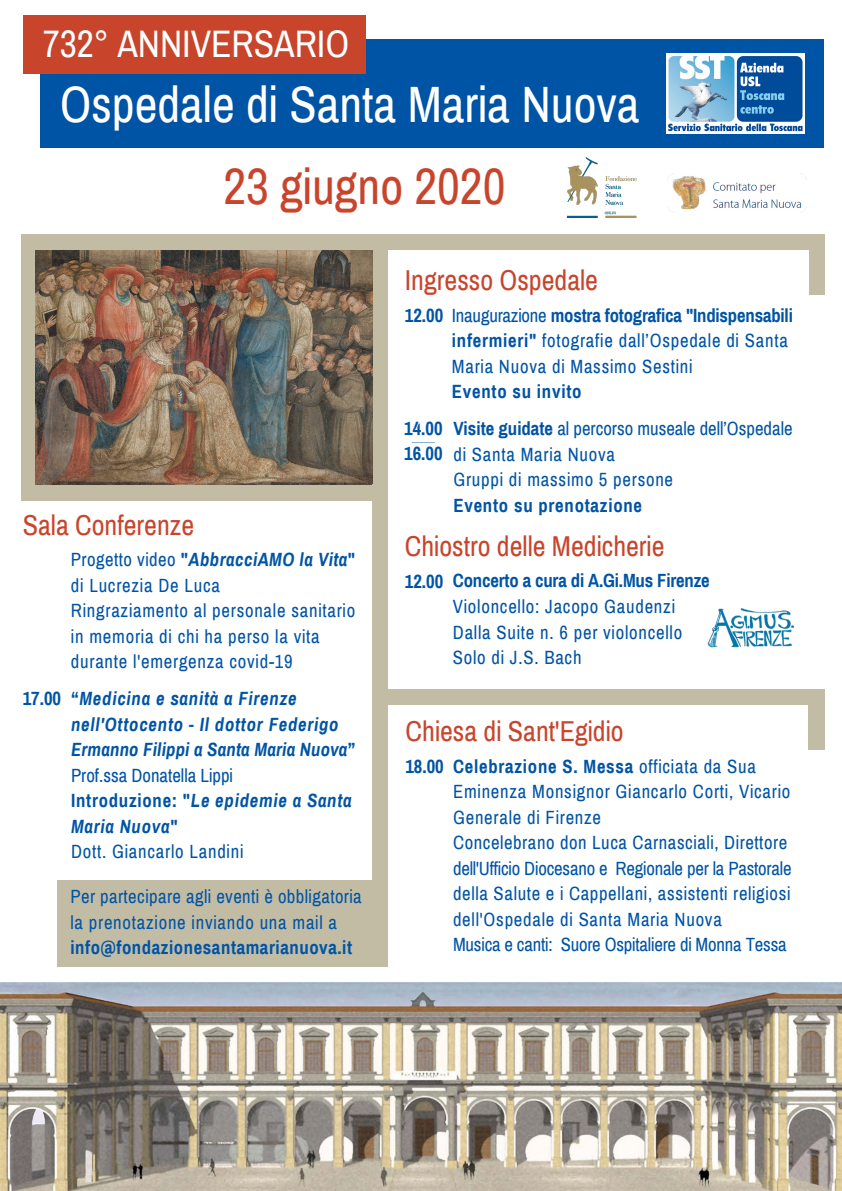
<style>
.page{position:relative;width:842px;height:1191px;background:#fff}
.page>*{position:absolute;margin:0;border:0;box-sizing:border-box;transform-origin:0 0}
.t1{font:49.9px "Archivo Narrow";color:#fff}
.t2{font:49.9px "Archivo Narrow";color:#c8452c}
.t3{font:37.4px "Archivo Narrow";color:#fff}
.t4{font:28.1px "Archivo Narrow";color:#c8452c}
.t5{font:18.7px/25.5px "Archivo Narrow";letter-spacing:.04em;color:#0054a5}
.t6{font:italic 700 18.7px/25.5px "Archivo Narrow";letter-spacing:.04em;color:#0054a5}
.t7{font:700 18.7px/25.5px "Archivo Narrow";letter-spacing:.03em;color:#0054a5}
.t8{font:18.7px/25.5px "Archivo Narrow";letter-spacing:.02em;color:#0054a5}
.t9{font:700 18.7px "Archivo Narrow";letter-spacing:-.01em;color:#0054a5}
.s1{font-weight:700}
.s2{font-weight:700;font-style:italic}
.s3{font-style:normal}
.s4{font-weight:400;font-style:normal}
</style>
<div class="page">
<div style="left:40px;top:39px;width:784px;height:108px;background:#0054a5"></div>
<div style="left:23px;top:16px;width:343px;height:57px;background:#c8452c"></div>
<img style="left:667px;top:53px;width:138px;height:80px">
<div style="left:29px;top:234px;width:785px;height:16px;background:#c3bca4"></div>
<div style="left:21px;top:234px;width:367px;height:266px;background:#c3bca4"></div>
<img style="left:35px;top:250px;width:337px;height:234px">
<div style="left:809px;top:234px;width:16px;height:60px;background:#c3bca4"></div>
<div style="left:380px;top:689px;width:442px;height:16px;background:#c3bca4"></div>
<div style="left:808px;top:689px;width:16px;height:61px;background:#c3bca4"></div>
<div style="left:372px;top:484px;width:16px;height:450px;background:#c3bca4"></div>
<svg style="left:412px;top:442px;width:23px;height:1px"></svg>
<img style="left:667px;top:173px;width:140px;height:37px">
<img style="left:566px;top:158px;width:71px;height:59px">
<img style="left:0;top:982px;width:842px;height:208px">
<div style="left:57px;top:880px;width:331px;height:87px;background:#c3bca4"></div>
<img style="left:707px;top:608px;width:88px;height:40px">
<h2 class="t3" style="left:43px;top:24px;width:308px">732° ANNIVERSARIO</h2>
<h1 class="t1" style="left:60px;top:78px;width:581px">Ospedale di Santa Maria Nuova</h1>
<h1 class="t2" style="left:223px;top:160px;width:284px">23 giugno 2020</h1>
<h3 class="t4" style="left:405px;top:265px;width:195px">Ingresso Ospedale</h3>
<h3 class="t4" style="left:23px;top:510px;width:173px">Sala Conferenze</h3>
<p class="t7" style="left:23px;top:685px;width:40px">17.00</p>
<p class="t5" style="left:71px;top:547px;width:286px">Progetto video <span class="s1">"</span><span class="s2">AbbracciAMO la Vita</span><span class="s1">" </span>di Lucrezia De Luca<br>Ringraziamento al personale sanitario in memoria di chi ha perso la vita durante l'emergenza covid-19</p>
<p class="t6" style="left:71px;top:686px;width:286px"><span class="s3">“</span>Medicina e sanità a Firenze nell'Ottocento - Il dottor Federigo<br>Ermanno Filippi a Santa Maria Nuova<span class="s3">”<br></span><span class="s4">Prof.ssa Donatella Lippi<br></span><span class="s3">Introduzione: "</span>Le epidemie a Santa<br>Maria Nuova<span class="s3">"<br></span><span class="s4">Dott. Giancarlo Landini</span></p>
<p class="t8" style="left:70px;top:884px;width:293px">Per partecipare agli eventi è obbligatoria la prenotazione inviando una mail a</p>
<p class="t7" style="left:70px;top:935px;width:283px">info@fondazionesantamarianuova.it</p>
<p class="t7" style="left:405px;top:302px;width:40px">12.00</p>
<p class="t7" style="left:404px;top:416px;width:40px">14.00<br>16.00</p>
<p class="t5" style="left:452px;top:302px;width:343px">Inaugurazione <span class="s1">mostra fotografica "Indispensabili infermieri"</span> fotografie dall’Ospedale di Santa<br>Maria Nuova di Massimo Sestini</p>
<p class="t7" style="left:452px;top:379px;width:131px">Evento su invito</p>
<p class="t5" style="left:453px;top:416px;width:341px"><span class="s1">Visite guidate</span> al percorso museale dell’Ospedale di Santa Maria Nuova<br>Gruppi di massimo 5 persone</p>
<p class="t7" style="left:453px;top:492px;width:190px">Evento su prenotazione</p>
<h3 class="t4" style="left:405px;top:531px;width:261px">Chiostro delle Medicherie</h3>
<p class="t9" style="left:405px;top:571px;width:306px">12.00 Concerto a cura di A.Gi.Mus Firenze</p>
<p class="t5" style="left:453px;top:594px;width:231px">Violoncello: Jacopo Gaudenzi<br>Dalla Suite n. 6 per violoncello<br>Solo di J.S. Bach</p>
<h3 class="t4" style="left:406px;top:716px;width:219px">Chiesa di Sant'Egidio</h3>
<p class="t7" style="left:405px;top:753px;width:40px">18.00</p>
<p class="t5" style="left:453px;top:753px;width:340px"><span class="s1">Celebrazione S. Messa</span> officiata da Sua Eminenza Monsignor Giancarlo Corti, Vicario Generale di Firenze<br>Concelebrano don Luca Carnasciali, Direttore dell'Ufficio Diocesano e Regionale per la Pastorale della Salute e i Cappellani, assistenti religiosi dell'Ospedale di Santa Maria Nuova<br>Musica e canti: Suore Ospitaliere di Monna Tessa</p>
</div>
